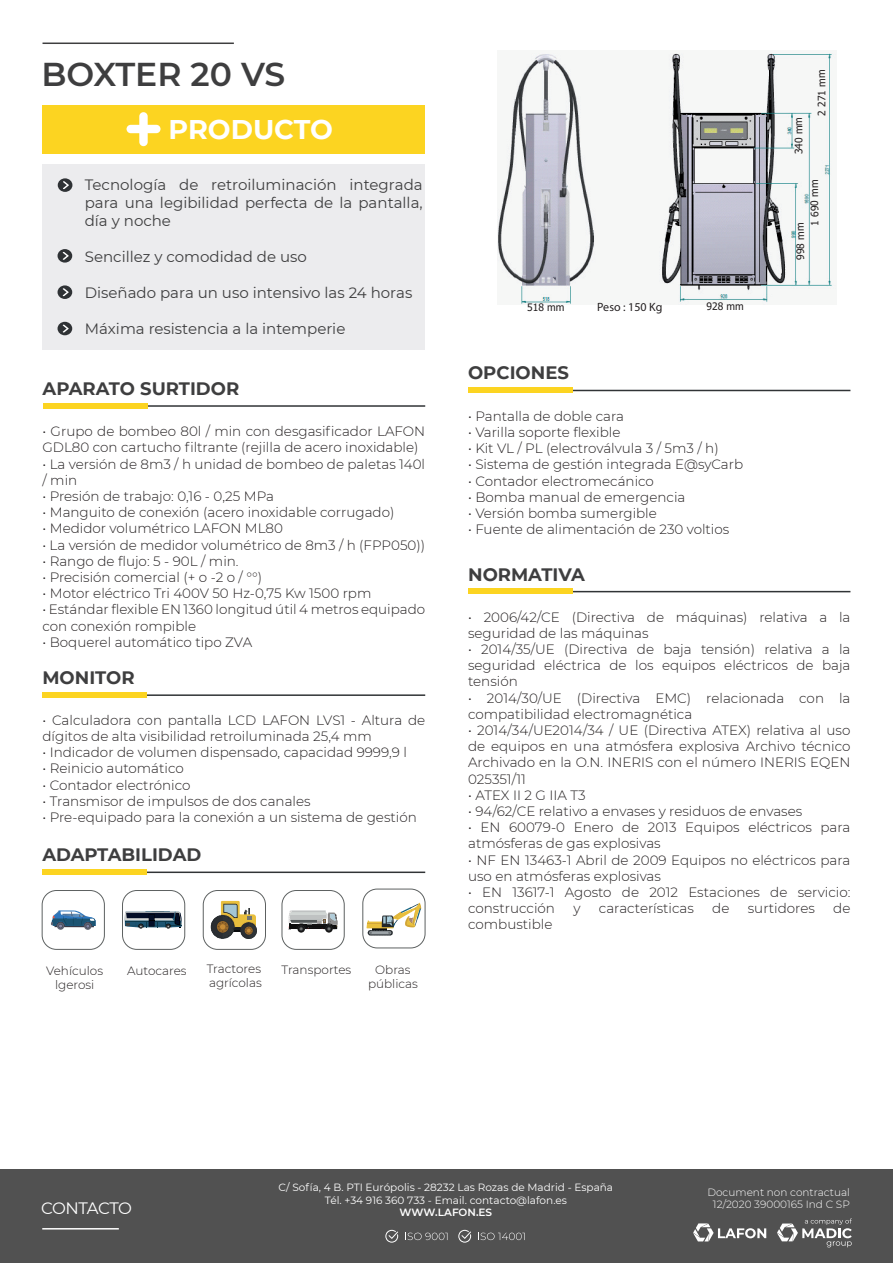
<style>
.page{position:relative;width:893px;height:1263px;background:#fff}
.page>*{position:absolute;margin:0;border:0;box-sizing:border-box;transform-origin:0 0}
.t1{font:600 33px "Montserrat";letter-spacing:-.005em;color:#3e3e3f}
.t2{font:700 27px "Montserrat";color:#fff}
.t3{font:700 18px "Montserrat";color:#3e3e3f}
.t4{font:16.5px "Montserrat";letter-spacing:-.04em;color:#fff}
.t5{font:15px/18px "Montserrat";color:#3e3e3f;text-align:justify}
.t6{font:300 13.5px/16.2px "Montserrat";color:#231f20}
.t7{font:300 12px "Montserrat";color:#231f20}
.t8{font:12px "Myriad Pro";color:#231f20}
.t9{font:10.5px "Montserrat";color:#fff}
.t10{font:300 10.5px "Montserrat";color:#fff}
.t11{font:600 10.5px "Montserrat";color:#fff}
.t12{font:10.35px "Tahoma";color:#231f20}
</style>
<div class="page">
<hr style="left:43px;top:43px;width:191px;height:1px;background:#3e3e3f">
<div style="left:43px;top:165px;width:382px;height:185px;background:#ececee"></div>
<div style="left:43px;top:105px;width:382px;height:48px;background:#fcd421"></div>
<svg style="left:127px;top:112px;width:34px;height:34px"></svg>
<hr style="left:470px;top:591px;width:380px;height:1px;background:#313436">
<div style="left:468px;top:588px;width:105px;height:6px;background:#fcd421"></div>
<hr style="left:44px;top:405px;width:381px;height:2px;background:#313436">
<div style="left:43px;top:403px;width:105px;height:5px;background:#fcd421"></div>
<hr style="left:44px;top:694px;width:381px;height:2px;background:#313436">
<div style="left:42px;top:692px;width:105px;height:5px;background:#fcd421"></div>
<hr style="left:470px;top:390px;width:380px;height:1px;background:#313436">
<div style="left:468px;top:387px;width:105px;height:6px;background:#fcd421"></div>
<div style="left:58px;top:178px;width:14px;height:14px;background:#2f3235;border-radius:50%"></div>
<svg style="left:63px;top:181px;width:6px;height:8px"></svg>
<div style="left:282px;top:890px;width:62px;height:59px;border:1px solid #5d6161;border-radius:14px"></div>
<div style="left:363px;top:889px;width:62px;height:59px;border:1px solid #5d6161;border-radius:14px"></div>
<div style="left:122px;top:890px;width:63px;height:59px;border:1px solid #5d6161;border-radius:14px"></div>
<div style="left:203px;top:890px;width:63px;height:59px;border:1px solid #5d6161;border-radius:14px"></div>
<div style="left:42px;top:890px;width:62px;height:59px;border:1px solid #5d6161;border-radius:14px"></div>
<svg style="left:288px;top:910px;width:50px;height:23px"></svg>
<svg style="left:211px;top:901px;width:46px;height:38px"></svg>
<div style="left:57px;top:922px;width:7px;height:8px;background:#5e6271;border-radius:50%"></div>
<svg style="left:51px;top:910px;width:45px;height:18px"></svg>
<svg style="left:367px;top:902px;width:54px;height:33px"></svg>
<svg style="left:125px;top:911px;width:57px;height:18px"></svg>
<hr style="left:44px;top:871px;width:381px;height:2px;background:#313436">
<div style="left:42px;top:869px;width:105px;height:6px;background:#fcd421"></div>
<div style="left:58px;top:249px;width:14px;height:14px;background:#2f3235;border-radius:50%"></div>
<svg style="left:63px;top:252px;width:6px;height:8px"></svg>
<img style="left:498px;top:53px;width:338px;height:251px">
<div style="left:58px;top:322px;width:14px;height:13px;background:#2f3235;border-radius:50%"></div>
<svg style="left:63px;top:325px;width:6px;height:7px"></svg>
<div style="left:58px;top:285px;width:14px;height:14px;background:#2f3235;border-radius:50%"></div>
<svg style="left:63px;top:288px;width:6px;height:8px"></svg>
<div style="left:0;top:1169px;width:893px;height:94px;background:#515151"></div>
<hr style="left:42px;top:1228px;width:77px;height:1px;background:#fff">
<svg style="left:693px;top:1223px;width:73px;height:18px"></svg>
<svg style="left:777px;top:1218px;width:75px;height:29px"></svg>
<svg style="left:385px;top:1230px;width:13px;height:12px"></svg>
<svg style="left:405px;top:1233px;width:42px;height:7px"></svg>
<svg style="left:478px;top:1233px;width:47px;height:7px"></svg>
<svg style="left:458px;top:1230px;width:13px;height:12px"></svg>
<p class="t1" style="left:41px;top:51px;width:245px">BOXTER 20 VS</p>
<p class="t2" style="left:169px;top:110px;width:166px">PRODUCTO</p>
<p class="t5" style="left:85px;top:175px;width:339px">Tecnología de retroiluminación integrada para una legibilidad perfecta de la pantalla, día y noche</p>
<p class="t5" style="left:85px;top:247px;width:224px">Sencillez y comodidad de uso</p>
<p class="t5" style="left:85px;top:283px;width:329px">Diseñado para un uso intensivo las 24 horas</p>
<p class="t5" style="left:85px;top:319px;width:262px">Máxima resistencia a la intemperie</p>
<p class="t3" style="left:43px;top:376px;width:198px">APARATO SURTIDOR</p>
<p class="t6" style="left:43px;top:423px;width:384px">• Grupo de bombeo 80l / min con desgasificador LAFON<br>GDL80 con cartucho filtrante (rejilla de acero inoxidable)</p>
<p class="t6" style="left:43px;top:455px;width:384px">• La versión de 8m3 / h unidad de bombeo de paletas 140l / min</p>
<p class="t6" style="left:43px;top:488px;width:233px">• Presión de trabajo: 0,16 - 0,25 MPa</p>
<p class="t6" style="left:43px;top:504px;width:353px">• Manguito de conexión (acero inoxidable corrugado)</p>
<p class="t6" style="left:43px;top:520px;width:242px">• Medidor volumétrico LAFON ML80</p>
<p class="t6" style="left:43px;top:536px;width:384px">• La versión de medidor volumétrico de 8m3 / h (FPP050))</p>
<p class="t6" style="left:43px;top:552px;width:198px">• Rango de flujo: 5 - 90L / min.</p>
<p class="t6" style="left:43px;top:569px;width:221px">• Precisión comercial (+ o -2 o / °°)</p>
<p class="t6" style="left:43px;top:585px;width:330px">• Motor eléctrico Tri 400V 50 Hz-0,75 Kw 1500 rpm</p>
<p class="t6" style="left:43px;top:601px;width:384px">• Estándar flexible EN 1360 longitud útil 4 metros equipado con conexión rompible</p>
<p class="t6" style="left:43px;top:633px;width:211px">• Boquerel automático tipo ZVA</p>
<p class="t3" style="left:42px;top:664px;width:94px">MONITOR</p>
<p class="t6" style="left:43px;top:711px;width:384px">• Calculadora con pantalla LCD LAFON LVS1 - Altura de dígitos de alta visibilidad retroiluminada 25,4 mm</p>
<p class="t6" style="left:43px;top:744px;width:366px">• Indicador de volumen dispensado, capacidad 9999,9 l</p>
<p class="t6" style="left:43px;top:760px;width:143px">• Reinicio automático</p>
<p class="t6" style="left:43px;top:776px;width:150px">• Contador electrónico</p>
<p class="t6" style="left:43px;top:792px;width:270px">• Transmisor de impulsos de dos canales</p>
<p class="t6" style="left:43px;top:809px;width:376px">• Pre-equipado para la conexión a un sistema de gestión</p>
<p class="t3" style="left:42px;top:842px;width:160px">ADAPTABILIDAD</p>
<p class="t7" style="left:46px;top:962px;width:58px">Vehículos</p>
<p class="t7" style="left:55px;top:977px;width:41px">lgerosi</p>
<p class="t7" style="left:127px;top:962px;width:61px">Autocares</p>
<p class="t7" style="left:207px;top:960px;width:56px">Tractores</p>
<p class="t7" style="left:209px;top:975px;width:54px">agrícolas</p>
<p class="t7" style="left:281px;top:961px;width:71px">Transportes</p>
<p class="t7" style="left:375px;top:961px;width:37px">Obras</p>
<p class="t7" style="left:368px;top:976px;width:51px">públicas</p>
<p class="t12" style="left:792px;top:154px;width:39px;rotate:-91deg">043 m m</p>
<p class="t12" style="left:815px;top:116px;width:48px;rotate:-91deg">2 172 m m</p>
<p class="t12" style="left:527px;top:301px;width:39px">518 mm</p>
<p class="t8" style="left:597px;top:300px;width:67px">Peso : 150 Kg</p>
<p class="t12" style="left:707px;top:299px;width:39px">928 mm</p>
<p class="t3" style="left:468px;top:360px;width:102px">OPCIONES</p>
<p class="t6" style="left:468px;top:407px;width:158px">• Pantalla de doble cara</p>
<p class="t6" style="left:468px;top:424px;width:154px">• Varilla soporte flexible</p>
<p class="t6" style="left:468px;top:440px;width:252px">• Kit VL / PL (electroválvula 3 / 5m3 / h)</p>
<p class="t6" style="left:468px;top:456px;width:277px">• Sistema de gestión integrada E@syCarb</p>
<p class="t6" style="left:468px;top:472px;width:187px">• Contador electromecánico</p>
<p class="t6" style="left:468px;top:488px;width:219px">• Bomba manual de emergencia</p>
<p class="t6" style="left:468px;top:505px;width:190px">• Versión bomba sumergible</p>
<p class="t6" style="left:468px;top:521px;width:263px">• Fuente de alimentación de 230 voltios</p>
<p class="t12" style="left:808px;top:226px;width:48px;rotate:-91deg">1 096 m m</p>
<p class="t12" style="left:794px;top:260px;width:39px;rotate:-91deg">899 m m</p>
<p class="t3" style="left:468px;top:561px;width:118px">NORMATIVA</p>
<p class="t6" style="left:468px;top:608px;width:384px">• 2006/42/CE (Directiva de máquinas) relativa a la seguridad de las máquinas</p>
<p class="t6" style="left:468px;top:641px;width:384px;text-align:justify">• 2014/35/UE (Directiva de baja tensión) relativa a la seguridad eléctrica de los equipos eléctricos de baja tensión</p>
<p class="t6" style="left:468px;top:689px;width:384px">• 2014/30/UE (Directiva EMC) relacionada con la compatibilidad electromagnética</p>
<p class="t6" style="left:468px;top:722px;width:384px;text-align:justify">• 2014/34/UE2014/34 / UE (Directiva ATEX) relativa al uso de equipos en una atmósfera explosiva Archivo técnico Archivado en la O.N. INERIS con el número INERIS EQEN 025351/11</p>
<p class="t6" style="left:468px;top:786px;width:119px">• ATEX II 2 G IIA T3</p>
<p class="t6" style="left:468px;top:803px;width:336px">• 94/62/CE relativo a envases y residuos de envases</p>
<p class="t6" style="left:468px;top:819px;width:384px">• EN 60079-0 Enero de 2013 Equipos eléctricos para atmósferas de gas explosivas</p>
<p class="t6" style="left:468px;top:851px;width:384px">• NF EN 13463-1 Abril de 2009 Equipos no eléctricos para uso en atmósferas explosivas</p>
<p class="t6" style="left:468px;top:884px;width:384px">• EN 13617-1 Agosto de 2012 Estaciones de servicio: construcción</p>
<p class="t6" style="left:573px;top:900px;width:9px">y</p>
<p class="t6" style="left:599px;top:900px;width:97px">características</p>
<p class="t6" style="left:712px;top:900px;width:19px">de</p>
<p class="t6" style="left:748px;top:900px;width:69px">surtidores</p>
<p class="t6" style="left:833px;top:900px;width:19px">de</p>
<p class="t6" style="left:468px;top:916px;width:86px">combustible</p>
<p class="t9" style="left:279px;top:1180px;width:336px">C/ Sofía, 4 B. PTI Európolis - 28232 Las Rozas de Madrid - España</p>
<p class="t9" style="left:325px;top:1193px;width:243px">Tél. +34 916 360 733 - Email. contacto@lafon.es</p>
<p class="t11" style="left:400px;top:1205px;width:94px">WWW.LAFON.ES</p>
<p class="t10" style="left:707px;top:1185px;width:144px">Document non contractual</p>
<p class="t4" style="left:41px;top:1197px;width:92px">CONTACTO</p>
<p class="t10" style="left:713px;top:1197px;width:138px">12/2020 39000165 Ind C SP</p>
</div>
